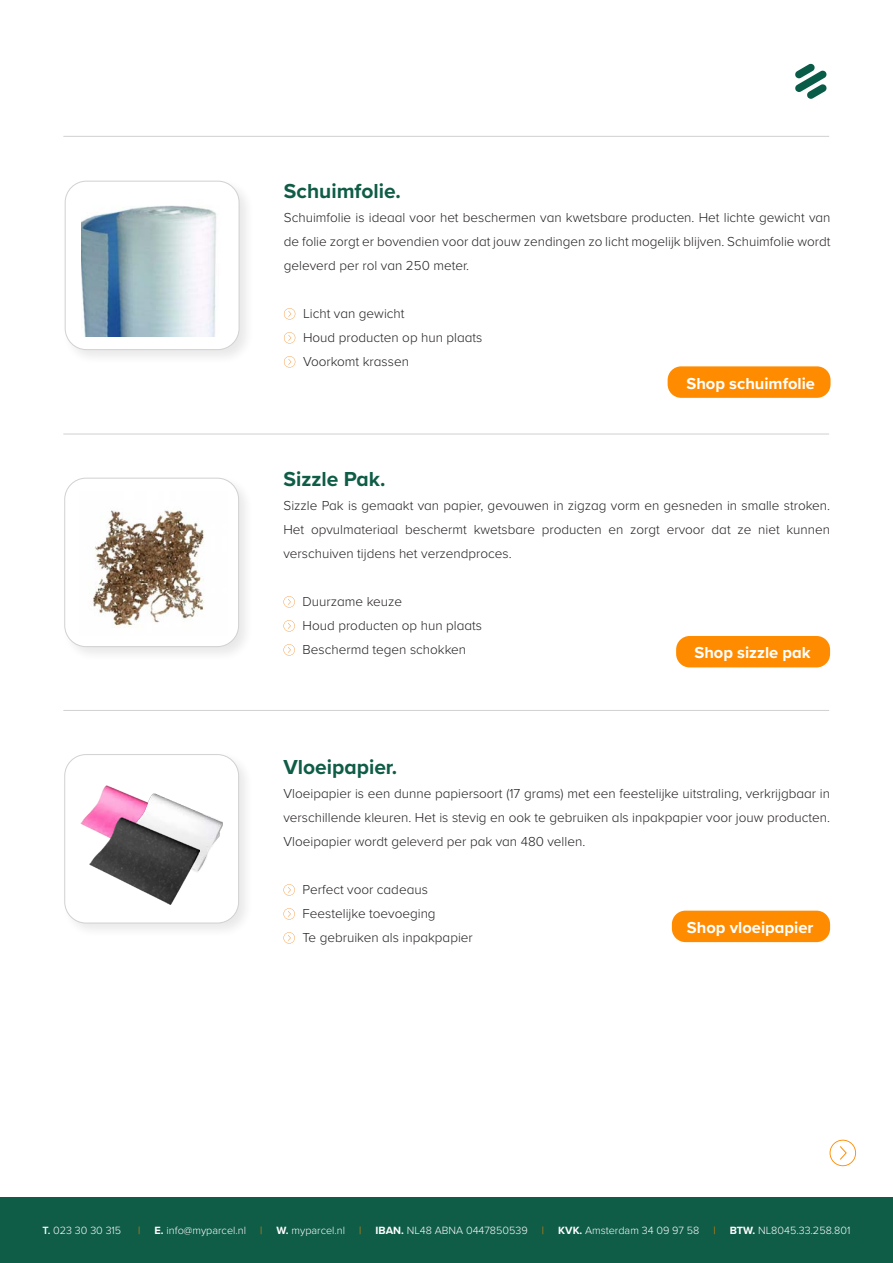
<style>
.page{position:relative;width:893px;height:1263px;background:#fff}
.page>*{position:absolute;margin:0;border:0;box-sizing:border-box;transform-origin:0 0}
.t1{font:700 21px "Proxima Nova";color:#0f5c47}
.t2{font:700 16.5px "Proxima Nova";color:#fff}
.t3{font:300 13.5px/24px "Proxima Nova";color:#231f20;text-align:justify}
.t4{font:300 10.95px "Proxima Nova";color:#fff}
.t5{font:300 10.95px "Proxima Nova";color:#ff8c00}
.s1{font-weight:600}
.s2{font-weight:700}
</style>
<div class="page">
<div style="left:0;top:1197px;width:893px;height:66px;background:#0f5c47"></div>
<svg style="left:830px;top:1140px;width:26px;height:26px"></svg>
<svg style="left:795px;top:64px;width:32px;height:35px"></svg>
<svg style="left:284px;top:308px;width:11px;height:12px"></svg>
<svg style="left:284px;top:332px;width:11px;height:12px"></svg>
<svg style="left:284px;top:356px;width:11px;height:12px"></svg>
<div style="left:668px;top:366px;width:162px;height:32px;background:#ff8c00;border-radius:14px"></div>
<div style="left:62px;top:178px;width:192px;height:187px;background:#231f20;opacity:.1"></div>
<div style="left:65px;top:181px;width:174px;height:169px;background:#fff;border-radius:21px"></div>
<div style="left:65px;top:181px;width:174px;height:169px;border:1px solid #d1d1d1;border-radius:21px"></div>
<hr style="left:63px;top:136px;width:766px;height:1px;background:#d1d1d1">
<img style="left:81px;top:205px;width:136px;height:131px">
<hr style="left:63px;top:434px;width:766px;height:1px;background:#d1d1d1">
<svg style="left:283px;top:596px;width:12px;height:12px"></svg>
<svg style="left:283px;top:620px;width:12px;height:12px"></svg>
<svg style="left:283px;top:644px;width:12px;height:12px"></svg>
<div style="left:676px;top:636px;width:154px;height:31px;background:#ff8c00;border-radius:14px"></div>
<div style="left:62px;top:475px;width:192px;height:187px;background:#231f20;opacity:.1"></div>
<div style="left:65px;top:478px;width:174px;height:169px;background:#fff;border-radius:21px"></div>
<div style="left:65px;top:478px;width:174px;height:169px;border:1px solid #d1d1d1;border-radius:21px"></div>
<hr style="left:63px;top:710px;width:766px;height:1px;background:#d1d1d1">
<img style="left:89px;top:510px;width:115px;height:117px">
<svg style="left:283px;top:884px;width:12px;height:12px"></svg>
<svg style="left:283px;top:908px;width:12px;height:12px"></svg>
<svg style="left:283px;top:932px;width:12px;height:12px"></svg>
<div style="left:672px;top:911px;width:158px;height:31px;background:#ff8c00;border-radius:14px"></div>
<div style="left:62px;top:751px;width:192px;height:187px;background:#231f20;opacity:.1"></div>
<div style="left:65px;top:754px;width:174px;height:169px;background:#fff;border-radius:21px"></div>
<div style="left:65px;top:754px;width:174px;height:169px;border:1px solid #d1d1d1;border-radius:21px"></div>
<img style="left:80px;top:786px;width:76px;height:43px">
<img style="left:126px;top:794px;width:97px;height:75px">
<img style="left:90px;top:817px;width:110px;height:88px">
<p class="t1" style="left:284px;top:175px;width:119px">Schuimfolie.</p>
<p class="t3" style="left:284px;top:205px;width:548px">Schuimfolie is ideaal voor het beschermen van kwetsbare producten. Het lichte gewicht van de folie zorgt er bovendien voor dat jouw zendingen zo licht mogelijk blijven. Schuimfolie wordt geleverd per rol van 250 meter.</p>
<p class="t3" style="left:303px;top:301px;width:103px">Licht van gewicht</p>
<p class="t3" style="left:303px;top:325px;width:181px">Houd producten op hun plaats</p>
<p class="t3" style="left:303px;top:349px;width:107px">Voorkomt krassen</p>
<p class="t2" style="left:686px;top:371px;width:130px">Shop schuimfolie</p>
<p class="t1" style="left:283px;top:463px;width:103px">Sizzle Pak.</p>
<p class="t3" style="left:283px;top:493px;width:548px">Sizzle Pak is gemaakt van papier, gevouwen in zigzag vorm en gesneden in smalle stroken.<br>Het opvulmateriaal beschermt kwetsbare producten en zorgt ervoor dat ze niet kunnen verschuiven tijdens het verzendproces.</p>
<p class="t3" style="left:303px;top:589px;width:101px">Duurzame keuze</p>
<p class="t3" style="left:303px;top:613px;width:181px">Houd producten op hun plaats</p>
<p class="t3" style="left:303px;top:637px;width:165px">Beschermd tegen schokken</p>
<p class="t2" style="left:694px;top:640px;width:118px">Shop sizzle pak</p>
<p class="t1" style="left:283px;top:751px;width:115px">Vloeipapier.</p>
<p class="t3" style="left:283px;top:781px;width:548px">Vloeipapier is een dunne papiersoort (17 grams) met een feestelijke uitstraling, verkrijgbaar in verschillende kleuren. Het is stevig en ook te gebruiken als inpakpapier voor jouw producten.<br>Vloeipapier wordt geleverd per pak van 480 vellen.</p>
<p class="t3" style="left:303px;top:877px;width:127px">Perfect voor cadeaus</p>
<p class="t3" style="left:303px;top:901px;width:135px">Feestelijke toevoeging</p>
<p class="t3" style="left:303px;top:925px;width:172px">Te gebruiken als inpakpapier</p>
<p class="t2" style="left:687px;top:915px;width:128px">Shop vloeipapier</p>
<p class="t4" style="left:43px;top:1222px;width:80px"><span class="s1">T.</span> 023 30 30 315</p>
<p class="t5" style="left:138px;top:1222px;width:4px">|</p>
<p class="t4" style="left:155px;top:1222px;width:93px"><span class="s2">E.</span> info@myparcel.nl</p>
<p class="t5" style="left:260px;top:1222px;width:4px">|</p>
<p class="t4" style="left:277px;top:1222px;width:70px"><span class="s2">W.</span> myparcel.nl</p>
<p class="t5" style="left:359px;top:1222px;width:4px">|</p>
<p class="t4" style="left:376px;top:1222px;width:154px"><span class="s2">IBAN.</span> NL48 ABNA 0447850539</p>
<p class="t5" style="left:542px;top:1222px;width:4px">|</p>
<p class="t4" style="left:558px;top:1222px;width:143px"><span class="s2">KVK.</span> Amsterdam 34 09 97 58</p>
<p class="t5" style="left:713px;top:1222px;width:4px">|</p>
<p class="t4" style="left:730px;top:1222px;width:122px"><span class="s2">BTW.</span> NL8045.33.258.801</p>
</div>
